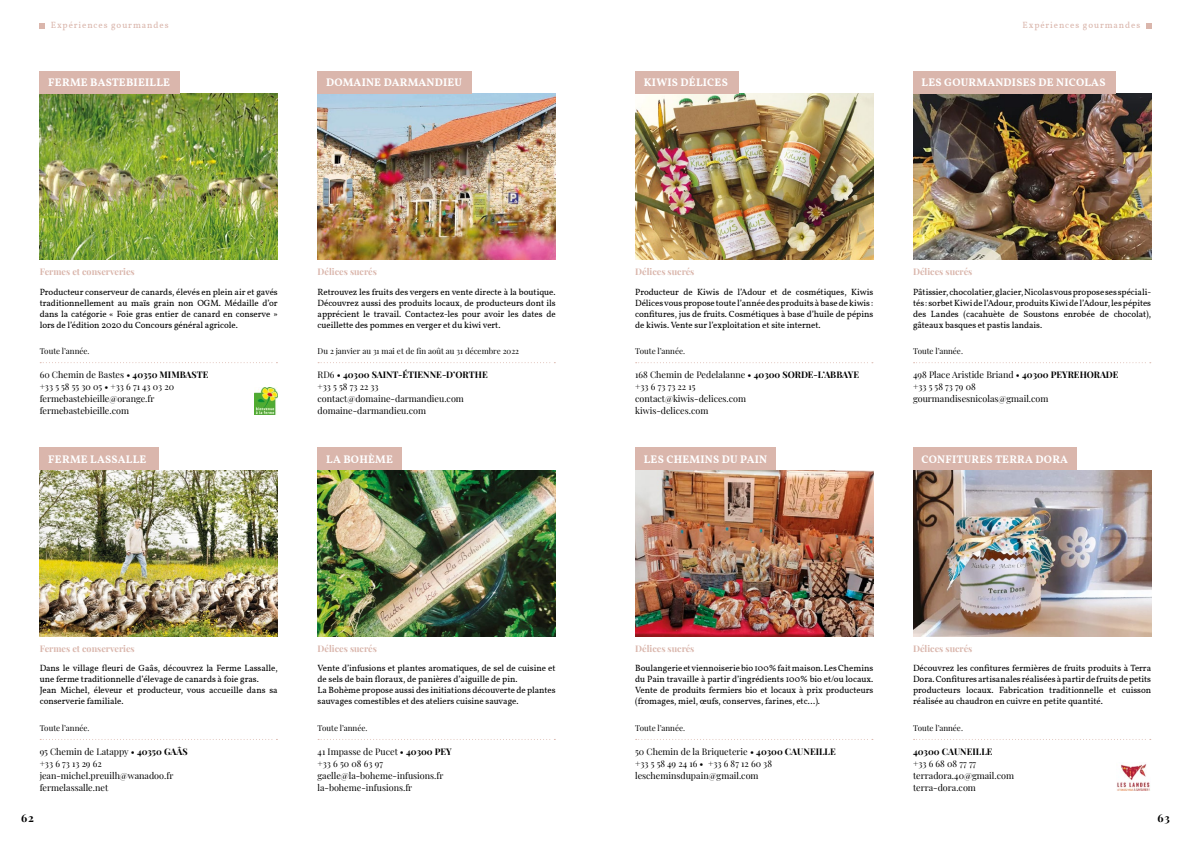
<style>
.page{position:relative;width:1191px;height:842px;background:#fff}
.page>*{position:absolute;margin:0;border:0;box-sizing:border-box;transform-origin:0 0}
.t1{font:700 11px "Vollkorn";letter-spacing:.02em;color:#fff}
.t2{font:700 11px "Playfair Display";color:#000}
.t3{font:9px/11px "Vollkorn";letter-spacing:-.005em;color:#000;text-align:justify}
.t4{font:9px/12px "Playfair Display";color:#000}
.t5{font:700 9px "Playfair Display";color:#dab6ac}
.t6{font:9px "Vollkorn";letter-spacing:.1em;color:#dab6ac}
.t7{font:700 9px "Playfair Display";color:#000}
.t8{font:8px "Playfair Display";color:#000}
.s1{font-weight:700}
</style>
<div class="page">
<img style="left:913px;top:470px;width:238px;height:166px">
<img style="left:635px;top:470px;width:238px;height:166px">
<img style="left:40px;top:470px;width:238px;height:166px">
<img style="left:317px;top:470px;width:238px;height:166px">
<img style="left:635px;top:94px;width:238px;height:165px">
<img style="left:913px;top:94px;width:238px;height:165px">
<img style="left:40px;top:94px;width:238px;height:165px">
<img style="left:317px;top:94px;width:238px;height:165px">
<div style="left:913px;top:448px;width:163px;height:22px;background:#dab6ac"></div>
<svg style="left:913px;top:739px;width:237px;height:1px"></svg>
<div style="left:635px;top:71px;width:103px;height:23px;background:#dab6ac"></div>
<svg style="left:635px;top:362px;width:238px;height:1px"></svg>
<div style="left:635px;top:448px;width:140px;height:22px;background:#dab6ac"></div>
<svg style="left:635px;top:739px;width:238px;height:1px"></svg>
<div style="left:913px;top:71px;width:202px;height:23px;background:#dab6ac"></div>
<svg style="left:913px;top:362px;width:237px;height:1px"></svg>
<div style="left:40px;top:448px;width:119px;height:22px;background:#dab6ac"></div>
<svg style="left:40px;top:739px;width:237px;height:1px"></svg>
<div style="left:40px;top:71px;width:140px;height:23px;background:#dab6ac"></div>
<svg style="left:40px;top:362px;width:237px;height:1px"></svg>
<div style="left:317px;top:71px;width:155px;height:23px;background:#dab6ac"></div>
<svg style="left:318px;top:362px;width:237px;height:1px"></svg>
<div style="left:317px;top:448px;width:85px;height:22px;background:#dab6ac"></div>
<svg style="left:318px;top:739px;width:237px;height:1px"></svg>
<img style="left:254px;top:387px;width:24px;height:27px">
<img style="left:1117px;top:764px;width:33px;height:27px">
<svg style="left:40px;top:23px;width:5px;height:5px"></svg>
<svg style="left:1146px;top:23px;width:5px;height:5px"></svg>
<p class="t6" style="left:51px;top:19px;width:119px">Expériences gourmandes</p>
<p class="t6" style="left:1022px;top:19px;width:119px">Expériences gourmandes</p>
<p class="t1" style="left:48px;top:74px;width:123px">FERME BASTEBIEILLE</p>
<p class="t1" style="left:326px;top:74px;width:137px">DOMAINE DARMANDIEU</p>
<p class="t1" style="left:644px;top:74px;width:86px">KIWIS DÉLICES</p>
<p class="t1" style="left:921px;top:74px;width:185px">LES GOURMANDISES DE NICOLAS</p>
<p class="t5" style="left:40px;top:264px;width:97px">Fermes et conserveries</p>
<p class="t5" style="left:317px;top:264px;width:61px">Délices sucrés</p>
<p class="t5" style="left:635px;top:264px;width:61px">Délices sucrés</p>
<p class="t5" style="left:913px;top:264px;width:61px">Délices sucrés</p>
<p class="t3" style="left:40px;top:286px;width:240px">Producteur conserveur de canards, élevés en plein air et gavés traditionnellement au maïs grain non OGM. Médaille d’or dans la catégorie « Foie gras entier de canard en conserve » lors de l’édition 2020 du Concours général agricole.</p>
<p class="t3" style="left:317px;top:286px;width:239px">Retrouvez les fruits des vergers en vente directe à la boutique.<br>Découvrez aussi des produits locaux, de producteurs dont ils apprécient le travail. Contactez-les pour avoir les dates de cueillette des pommes en verger et du kiwi vert.</p>
<p class="t3" style="left:635px;top:286px;width:239px">Producteur de Kiwis de l’Adour et de cosmétiques, Kiwis Délices vous propose toute l’année des produits à base de kiwis : confitures, jus de fruits. Cosmétiques à base d’huile de pépins de kiwis. Vente sur l’exploitation et site internet.</p>
<p class="t3" style="left:913px;top:286px;width:239px">Pâtissier, chocolatier, glacier, Nicolas vous propose ses spéciali&shy;tés : sorbet Kiwi de l’Adour, produits Kiwi de l’Adour, les pépites des Landes (cacahuète de Soustons enrobée de chocolat), gâteaux basques et pastis landais.</p>
<p class="t8" style="left:40px;top:345px;width:51px">Toute l’année.</p>
<p class="t4" style="left:40px;top:368px;width:170px">60 Chemin de Bastes • <span class="s1">40350 MIMBASTE </span>+33 5 58 55 30 05 • +33 6 71 43 03 20 fermebastebieille@orange.fr fermebastebieille.com</p>
<p class="t8" style="left:317px;top:345px;width:203px">Du 2 janvier au 31 mai et de fin août au 31 décembre 2022</p>
<p class="t4" style="left:317px;top:368px;width:172px">RD6 • <span class="s1">40300 SAINT-ÉTIENNE-D’ORTHE </span>+33 5 58 73 22 33 contact@domaine-darmandieu.com domaine-darmandieu.com</p>
<p class="t8" style="left:635px;top:345px;width:51px">Toute l’année.</p>
<p class="t4" style="left:635px;top:368px;width:225px">168 Chemin de Pedelalanne • <span class="s1">40300 SORDE-L’ABBAYE </span>+33 6 73 73 22 15<br>contact@kiwis-delices.com<br>kiwis-delices.com</p>
<p class="t8" style="left:913px;top:345px;width:51px">Toute l’année.</p>
<p class="t4" style="left:913px;top:368px;width:207px">498 Place Aristide Briand • <span class="s1">40300 PEYREHORADE </span>+33 5 58 73 79 08<br>gourmandisesnicolas@gmail.com</p>
<p class="t1" style="left:48px;top:451px;width:100px">FERME LASSALLE</p>
<p class="t1" style="left:326px;top:451px;width:68px">LA BOHÈME</p>
<p class="t1" style="left:644px;top:451px;width:125px">LES CHEMINS DU PAIN</p>
<p class="t1" style="left:921px;top:451px;width:148px">CONFITURES TERRA DORA</p>
<p class="t5" style="left:40px;top:641px;width:97px">Fermes et conserveries</p>
<p class="t5" style="left:317px;top:641px;width:61px">Délices sucrés</p>
<p class="t5" style="left:635px;top:641px;width:61px">Délices sucrés</p>
<p class="t5" style="left:913px;top:641px;width:61px">Délices sucrés</p>
<p class="t3" style="left:40px;top:662px;width:239px;text-align:left">Dans le village fleuri de Gaâs, découvrez la Ferme Lassalle, une ferme traditionnelle d’élevage de canards à foie gras.<br>Jean Michel, éleveur et producteur, vous accueille dans sa conserverie familiale.</p>
<p class="t3" style="left:317px;top:662px;width:239px;text-align:left">Vente d’infusions et plantes aromatiques, de sel de cuisine et de sels de bain floraux, de panières d’aiguille de pin.<br>La Bohème propose aussi des initiations découverte de plantes sauvages comestibles et des ateliers cuisine sauvage.</p>
<p class="t3" style="left:635px;top:662px;width:239px">Boulangerie et viennoiserie bio 100% fait maison. Les Chemins du Pain travaille à partir d’ingrédients 100% bio et/ou locaux.<br>Vente de produits fermiers bio et locaux à prix producteurs (fromages, miel, œufs, conserves, farines, etc...).</p>
<p class="t3" style="left:913px;top:662px;width:239px">Découvrez les confitures fermières de fruits produits à Terra Dora. Confitures artisanales réalisées à partir de fruits de petits producteurs locaux. Fabrication traditionnelle et cuisson réalisée au chaudron en cuivre en petite quantité.</p>
<p class="t8" style="left:40px;top:722px;width:51px">Toute l’année.</p>
<p class="t4" style="left:40px;top:745px;width:150px">95 Chemin de Latappy • <span class="s1">40350 GAÂS </span>+33 6 73 13 29 62 jean-michel.preuilh@wanadoo.fr fermelassalle.net</p>
<p class="t8" style="left:317px;top:722px;width:51px">Toute l’année.</p>
<p class="t4" style="left:317px;top:745px;width:136px">41 Impasse de Pucet • <span class="s1">40300 PEY </span>+33 6 50 08 63 97 gaelle@la-boheme-infusions.fr la-boheme-infusions.fr</p>
<p class="t8" style="left:635px;top:722px;width:51px">Toute l’année.</p>
<p class="t4" style="left:635px;top:745px;width:202px">50 Chemin de la Briqueterie • <span class="s1">40300 CAUNEILLE </span>+33 5 58 49 24 16 • +33 6 87 12 60 38 lescheminsdupain@gmail.com</p>
<p class="t8" style="left:913px;top:722px;width:51px">Toute l’année.</p>
<p class="t7" style="left:913px;top:744px;width:81px">40300 CAUNEILLE</p>
<p class="t4" style="left:913px;top:757px;width:102px">+33 6 68 08 77 77 terradora.40@gmail.com terra-dora.com</p>
<p class="t2" style="left:21px;top:809px;width:14px">62</p>
<p class="t2" style="left:1157px;top:809px;width:14px">63</p>
</div>
